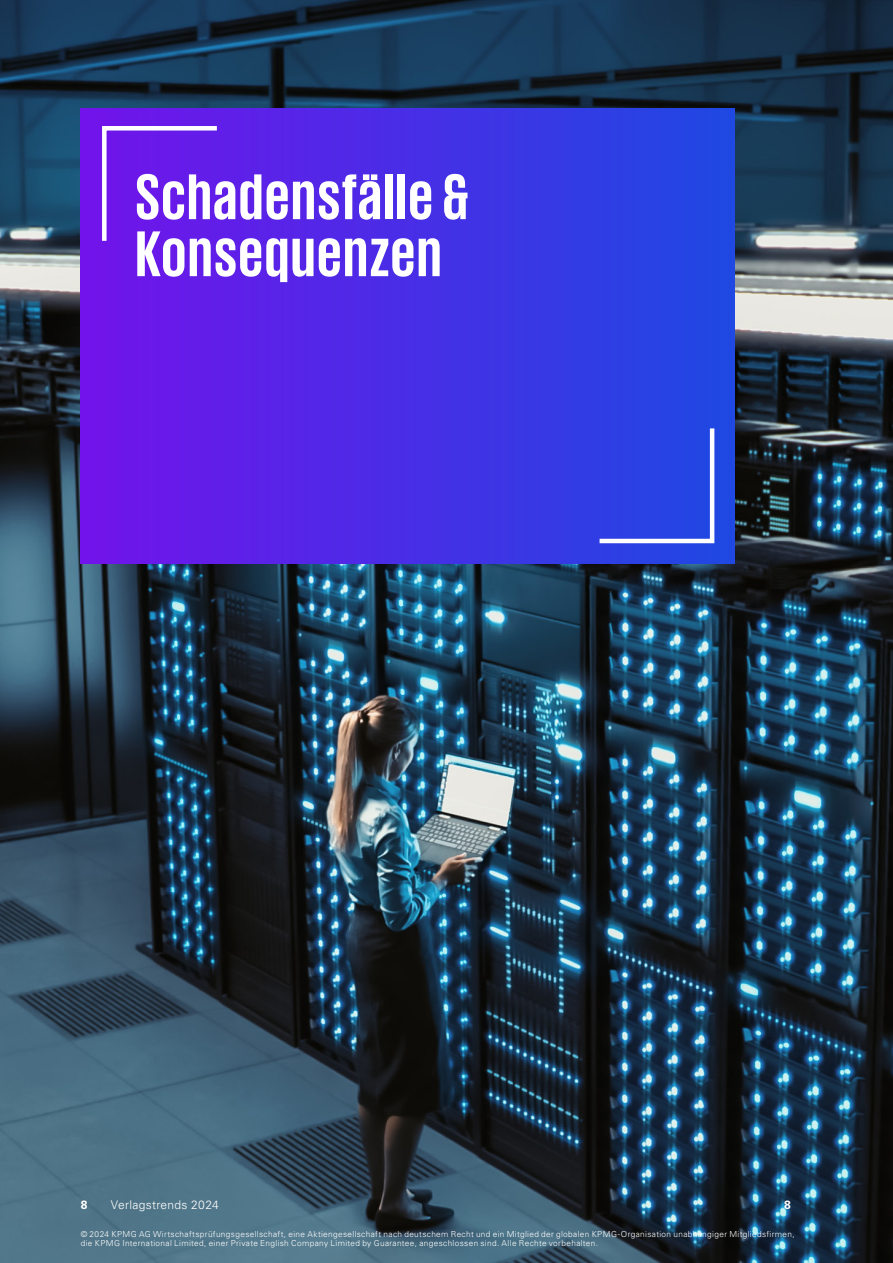
<style>
.page{position:relative;width:893px;height:1263px;background:#fff}
.page>*{position:absolute;margin:0;border:0;box-sizing:border-box;transform-origin:0 0}
.t1{font:700 66px/57px "KPMG";letter-spacing:.025em;color:#fff}
.t2{font:300 12px "Univers LT Std";letter-spacing:.025em;color:#fff}
.t3{font:700 12px "Univers LT Std";color:#fff}
.t4{font:300 8.25px/9px "Univers LT Std";letter-spacing:.045em;color:#fff}
</style>
<div class="page">
<img style="left:0;top:0;width:893px;height:1263px">
<div style="left:81px;top:108px;width:653px;height:456px;background:linear-gradient(to right,#7213ea,#1f49e2)"></div>
<svg style="left:100px;top:124px;width:121px;height:121px;background:#7229ea"></svg>
<svg style="left:595px;top:424px;width:122px;height:121px;background:#374ee4"></svg>
<h1 class="t1" style="left:135px;top:166px;width:335px">Schadensfälle &amp;<br>Konsequenzen</h1>
<h2 class="t3" style="left:81px;top:1198px;width:8px">8</h2>
<h2 class="t2" style="left:111px;top:1197px;width:109px">Verlagstrends 2024</h2>
<h2 class="t3" style="left:784px;top:1198px;width:8px">8</h2>
<p class="t4" style="left:81px;top:1229px;width:715px">© 2024 KPMG AG Wirtschaftsprüfungsgesellschaft, eine Aktiengesellschaft nach deutschem Recht und ein Mitglied der globalen KPMG-Organisation unabhängiger Mitgliedsfirmen, die KPMG International Limited, einer Private English Company Limited by Guarantee, angeschlossen sind. Alle Rechte vorbehalten.</p>
</div>
